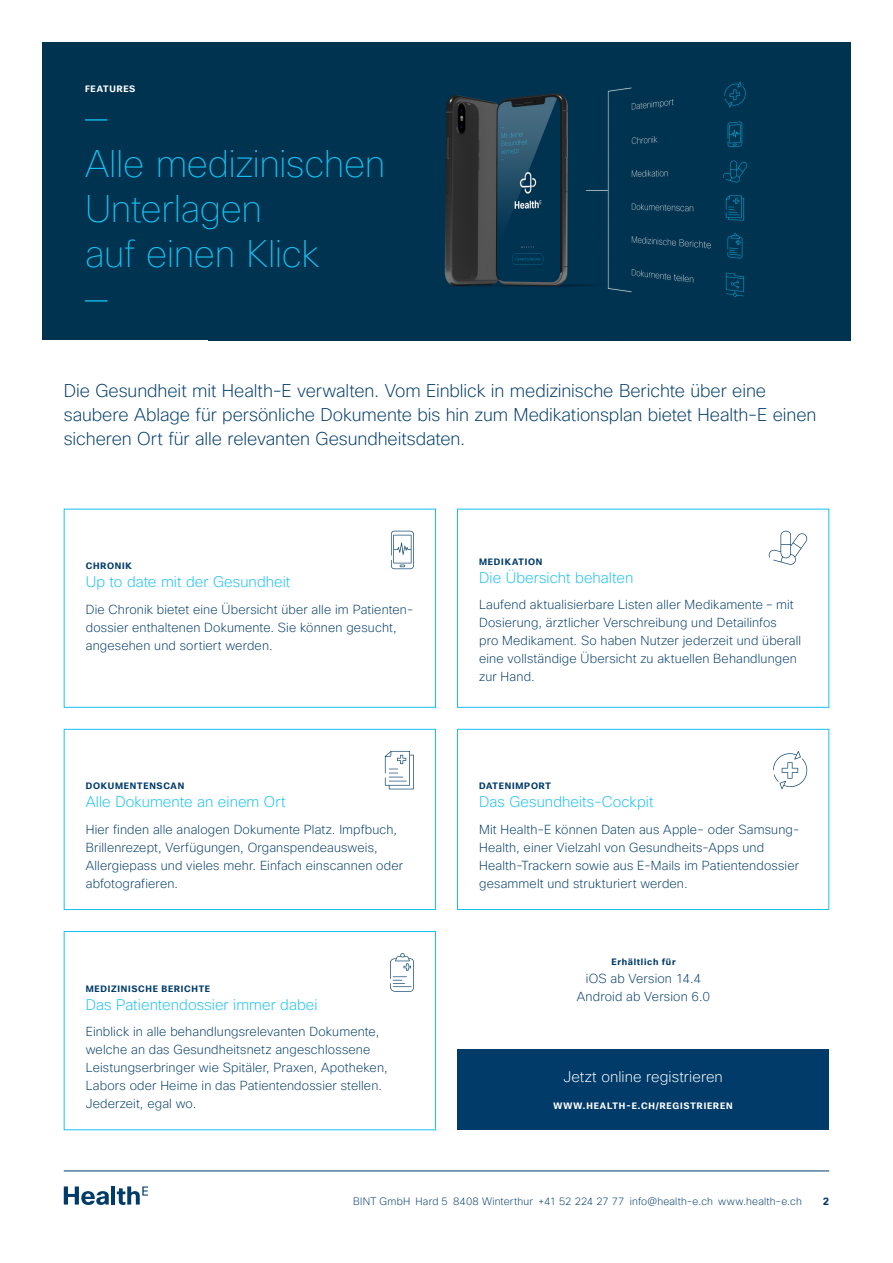
<style>
.page{position:relative;width:893px;height:1263px;background:#fff}
.page>*{position:absolute;margin:0;border:0;box-sizing:border-box;transform-origin:0 0}
.t1{font:100 37.5px/45px "Cisco Sans";letter-spacing:-.01em;color:#15c0f2}
.t2{font:200 18px/24px "Cisco Sans";letter-spacing:-.005em;color:#003b69}
.t3{font:200 15px "Cisco Sans";letter-spacing:.005em;color:#15c0f2}
.t4{font:200 15px "Cisco Sans";letter-spacing:.005em;color:#fff}
.t5{font:200 12.75px/18px "Cisco Sans";letter-spacing:.01em;color:#003b69}
.t6{font:200 10.5px "Cisco Sans";letter-spacing:.015em;color:#003b69}
.t7{font:700 10.5px "Cisco Sans";color:#003b69}
.t8{font:700 9px "Cisco Sans";letter-spacing:.085em;color:#003b69}
.t9{font:700 9px "Cisco Sans";letter-spacing:.095em;color:#fff}
</style>
<div class="page">
<svg style="left:64px;top:1186px;width:45px;height:19px"></svg>
<hr style="left:111px;top:1186px;width:4px;height:18px;background:#003b69">
<svg style="left:117px;top:1186px;width:31px;height:19px"></svg>
<hr style="left:64px;top:1171px;width:765px;height:1px;background:#003b69">
<div style="left:43px;top:43px;width:807px;height:297px;background:#003350"></div>
<img style="left:444px;top:81px;width:304px;height:216px">
<svg style="left:391px;top:531px;width:23px;height:38px"></svg>
<div style="left:64px;top:509px;width:372px;height:199px;border:1px solid #15c0f2"></div>
<svg style="left:385px;top:751px;width:29px;height:38px"></svg>
<div style="left:64px;top:729px;width:372px;height:181px;border:1px solid #15c0f2"></div>
<svg style="left:390px;top:953px;width:24px;height:39px"></svg>
<div style="left:64px;top:931px;width:372px;height:199px;border:1px solid #15c0f2"></div>
<div style="left:457px;top:1049px;width:372px;height:81px;background:#003b69"></div>
<svg style="left:769px;top:531px;width:38px;height:34px"></svg>
<div style="left:457px;top:509px;width:372px;height:199px;border:1px solid #15c0f2"></div>
<svg style="left:773px;top:751px;width:35px;height:38px"></svg>
<div style="left:457px;top:729px;width:372px;height:181px;border:1px solid #15c0f2"></div>
<p class="t9" style="left:85px;top:83px;width:52px">FEATURES</p>
<h1 class="t1" style="left:85px;top:97px;width:302px">—<br>Alle medizinischen<br>Unterlagen<br>auf einen Klick<br>—</h1>
<h2 class="t2" style="left:64px;top:378px;width:754px">Die Gesundheit mit Health-E verwalten. Vom Einblick in medizinische Berichte über eine saubere Ablage für persönliche Dokumente bis hin zum Medikationsplan bietet Health-E einen sicheren Ort für alle relevanten Gesundheitsdaten.</h2>
<p class="t8" style="left:86px;top:560px;width:48px">CHRONIK</p>
<p class="t3" style="left:86px;top:572px;width:206px">Up to date mit der Gesundheit</p>
<p class="t5" style="left:86px;top:600px;width:329px">Die Chronik bietet eine Übersicht über alle im Patienten&shy;dossier enthaltenen Dokumente. Sie können gesucht, angesehen und sortiert werden.</p>
<p class="t8" style="left:86px;top:780px;width:100px">DOKUMENTENSCAN</p>
<p class="t3" style="left:86px;top:792px;width:201px">Alle Dokumente an einem Ort</p>
<p class="t5" style="left:86px;top:820px;width:319px">Hier finden alle analogen Dokumente Platz. Impfbuch, Brillenrezept, Verfügungen, Organspendeausweis, Allergiepass und vieles mehr. Einfach einscannen oder abfotografieren.</p>
<p class="t8" style="left:86px;top:983px;width:126px">MEDIZINISCHE BERICHTE</p>
<p class="t3" style="left:86px;top:995px;width:233px">Das Patientendossier immer dabei</p>
<p class="t5" style="left:86px;top:1022px;width:303px">Einblick in alle behandlungsrelevanten Dokumente, welche an das Gesundheitsnetz angeschlossene Leistungserbringer wie Spitäler, Praxen, Apotheken, Labors oder Heime in das Patientendossier stellen.<br>Jederzeit, egal wo.</p>
<p class="t8" style="left:479px;top:556px;width:65px">MEDIKATION</p>
<p class="t3" style="left:479px;top:568px;width:156px">Die Übersicht behalten</p>
<p class="t5" style="left:479px;top:596px;width:323px">Laufend aktualisierbare Listen aller Medikamente – mit Dosierung, ärztlicher Verschreibung und Detailinfos<br>pro Medikament. So haben Nutzer jederzeit und überall eine vollständige Übersicht zu aktuellen Behandlungen zur Hand.</p>
<p class="t8" style="left:479px;top:780px;width:73px">DATENIMPORT</p>
<p class="t3" style="left:479px;top:792px;width:176px">Das Gesundheits-Cockpit</p>
<p class="t5" style="left:479px;top:820px;width:322px">Mit Health-E können Daten aus Apple- oder Samsung-Health, einer Vielzahl von Gesundheits-Apps und Health-Trackern sowie aus E-Mails im Patientendossier gesammelt und strukturiert werden.</p>
<p class="t8" style="left:611px;top:957px;width:66px">Erhältlich für</p>
<p class="t5" style="left:577px;top:970px;width:135px;text-align:center">iOS ab Version 14.4<br>Android ab Version 6.0</p>
<p class="t4" style="left:563px;top:1067px;width:161px">Jetzt online registrieren</p>
<p class="t9" style="left:554px;top:1100px;width:181px">WWW.HEALTH-E.CH/REGISTRIEREN</p>
<p class="t6" style="left:353px;top:1194px;width:450px">BINT GmbH Hard 5 8408 Winterthur +41 52 224 27 77 info@health-e.ch www.health-e.ch</p>
<p class="t7" style="left:823px;top:1194px;width:8px">2</p>
</div>
